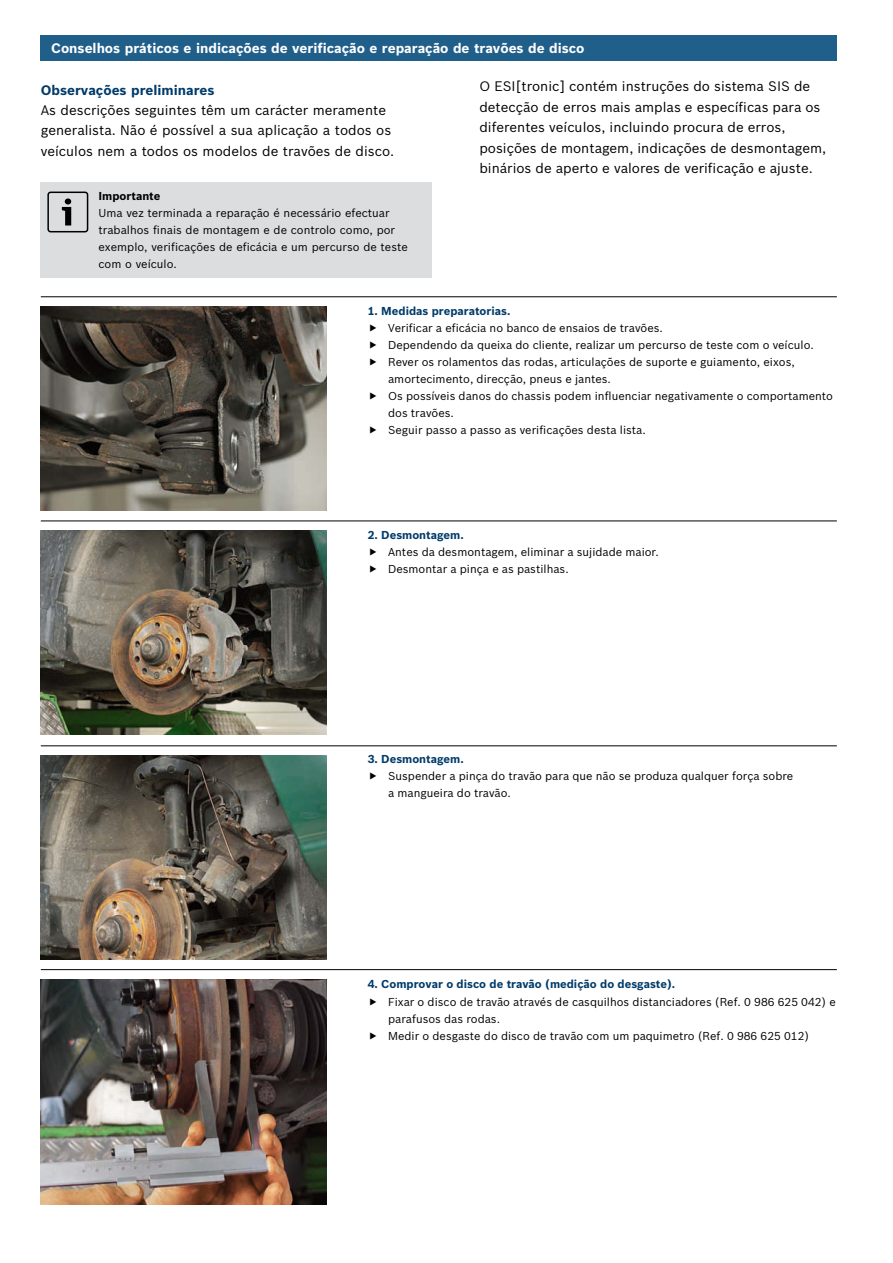
<style>
.page{position:relative;width:893px;height:1263px;background:#fff}
.page>*{position:absolute;margin:0;border:0;box-sizing:border-box;transform-origin:0 0}
.t1{font:13.5px/20.4px "Bosch Sans";color:#000}
.t2{font:700 13.5px "Bosch Sans";color:#fff}
.t3{font:700 13.5px "Bosch Sans";color:#003b6a}
.t4{font:11.25px/17px "Bosch Sans";color:#000}
.t5{font:700 11.25px "Bosch Sans";color:#003b6a}
.t6{font:700 11.25px "Bosch Sans";color:#000}
</style>
<div class="page">
<div style="left:41px;top:182px;width:391px;height:95px;background:#dcddde"></div>
<hr style="left:41px;top:969px;width:796px;height:1px;background:#000">
<hr style="left:41px;top:745px;width:796px;height:1px;background:#000">
<hr style="left:41px;top:520px;width:796px;height:1px;background:#000">
<hr style="left:41px;top:296px;width:796px;height:1px;background:#000">
<svg style="left:62px;top:198px;width:9px;height:27px"></svg>
<div style="left:47px;top:192px;width:41px;height:40px;border:2px solid #000;border-radius:3px"></div>
<div style="left:41px;top:36px;width:796px;height:25px;background:#215f8b"></div>
<img style="left:41px;top:306px;width:286px;height:204px">
<img style="left:41px;top:531px;width:286px;height:204px">
<img style="left:41px;top:755px;width:286px;height:204px">
<img style="left:41px;top:980px;width:286px;height:224px">
<p class="t2" style="left:51px;top:39px;width:535px">Conselhos práticos e indicações de verificação e reparação de travões de disco</p>
<p class="t3" style="left:41px;top:81px;width:175px">Observações preliminares</p>
<p class="t1" style="left:41px;top:100px;width:355px">As descrições seguintes têm um carácter meramente generalista. Não é possível a sua aplicação a todos os veículos nem a todos os modelos de travões de disco.</p>
<p class="t1" style="left:479px;top:76px;width:348px">O ESI[tronic] contém instruções do sistema SIS de detecção de erros mais amplas e específicas para os diferentes veículos, incluindo procura de erros, posições de montagem, indicações de desmontagem, binários de aperto e valores de verificação e ajuste.</p>
<p class="t6" style="left:99px;top:189px;width:63px">Importante</p>
<p class="t4" style="left:99px;top:204px;width:311px">Uma vez terminada a reparação é necessário efectuar trabalhos finais de montagem e de controlo como, por exemplo, verificações de eficácia e um percurso de teste com o veículo.</p>
<p class="t5" style="left:368px;top:304px;width:144px">1. Medidas preparatorias.</p>
<p class="t4" style="left:388px;top:319px;width:446px">Verificar a eficácia no banco de ensaios de travões.<br>Dependendo da queixa do cliente, realizar um percurso de teste com o veículo.<br>Rever os rolamentos das rodas, articulações de suporte e guiamento, eixos, amortecimento, direcção, pneus e jantes.<br>Os possíveis danos do chassis podem influenciar negativamente o comportamento dos travões.<br>Seguir passo a passo as verificações desta lista.</p>
<p class="t5" style="left:368px;top:528px;width:98px">2. Desmontagem.</p>
<p class="t4" style="left:388px;top:543px;width:272px">Antes da desmontagem, eliminar a sujidade maior.<br>Desmontar a pinça e as pastilhas.</p>
<p class="t5" style="left:368px;top:752px;width:98px">3. Desmontagem.</p>
<p class="t4" style="left:388px;top:768px;width:407px">Suspender a pinça do travão para que não se produza qualquer força sobre a mangueira do travão.</p>
<p class="t5" style="left:368px;top:977px;width:309px">4. Comprovar o disco de travão (medição do desgaste).</p>
<p class="t4" style="left:388px;top:993px;width:449px">Fixar o disco de travão através de casquilhos distanciadores (Ref. 0 986 625 042) e parafusos das rodas.<br>Medir o desgaste do disco de travão com um paquimetro (Ref. 0 986 625 012)</p>
</div>
